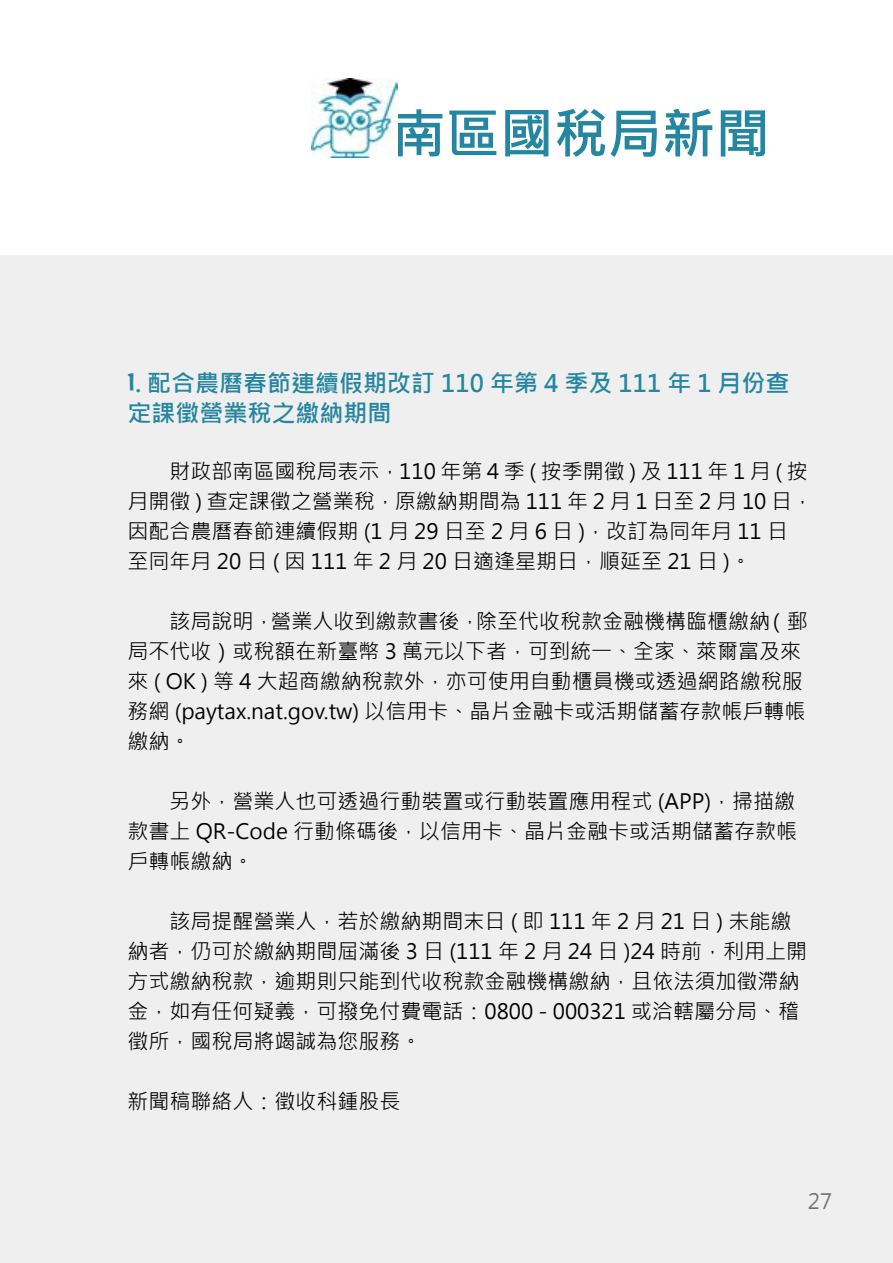
<style>
.page{position:relative;width:893px;height:1263px;background:#fff}
.page>*{position:absolute;margin:0;border:0;box-sizing:border-box;transform-origin:0 0}
.t1{font:700 54px "Microsoft Jheng Hei";color:#2486a0}
.t2{font:700 24px/30px "Microsoft Jheng Hei";color:#2486a0}
.t3{font:21px/30px "Microsoft Jheng Hei";color:#000}
.t4{font:21px "Microsoft Jheng Hei";color:#727171}
.s1{font-family:"DFPOP1 W5 HKP BF";font-weight:400}
</style>
<div class="page">
<div style="left:0;top:256px;width:893px;height:1007px;background:#efefef"></div>
<img style="left:311px;top:79px;width:87px;height:79px">
<h1 class="t1" style="left:392px;top:100px;width:379px">南區國稅局新聞</h1>
<p class="t2" style="left:128px;top:368px;width:664px"><span class="s1">1</span>. 配合農曆春節連續假期改訂 110 年第 4 季及 111 年 1 月份查定課徵營業稅之繳納期間</p>
<p class="t3" style="left:128px;top:456px;width:687px;text-indent:42px">財政部南區國稅局表示，110 年第 4 季 ( 按季開徵 ) 及 111 年 1 月 ( 按月開徵 ) 查定課徵之營業稅，原繳納期間為 111 年 2 月 1 日至 2 月 10 日，因配合農曆春節連續假期 (1 月 29 日至 2 月 6 日 )，改訂為同年月 11 日至同年月 20 日 ( 因 111 年 2 月 20 日適逢星期日，順延至 21 日 )。</p>
<p class="t3" style="left:128px;top:606px;width:682px;text-indent:42px">該局說明，營業人收到繳款書後，除至代收稅款金融機構臨櫃繳納（郵局不代收）或稅額在新臺幣 3 萬元以下者，可到統一、全家、萊爾富及來來 ( OK ) 等 4 大超商繳納稅款外，亦可使用自動櫃員機或透過網路繳稅服務網 (paytax.nat.gov.tw) 以信用卡、晶片金融卡或活期儲蓄存款帳戶轉帳繳納。</p>
<p class="t3" style="left:128px;top:786px;width:671px;text-align:justify;text-indent:42px">另外，營業人也可透過行動裝置或行動裝置應用程式 (APP)，掃描繳款書上 QR-Code 行動條碼後，以信用卡、晶片金融卡或活期儲蓄存款帳戶轉帳繳納。</p>
<p class="t3" style="left:128px;top:906px;width:681px;text-indent:42px">該局提醒營業人，若於繳納期間末日 ( 即 111 年 2 月 21 日 ) 未能繳納者，仍可於繳納期間屆滿後 3 日 (111 年 2 月 24 日 )24 時前，利用上開方式繳納稅款，逾期則只能到代收稅款金融機構繳納，且依法須加徵滯納金，如有任何疑義，可撥免付費電話：0800 - 000321 或洽轄屬分局、稽徵所，國稅局將竭誠為您服務。　</p>
<p class="t3" style="left:128px;top:1086px;width:275px">新聞稿聯絡人：徵收科鍾股長</p>
<p class="t4" style="left:808px;top:1188px;width:26px">27</p>
</div>
